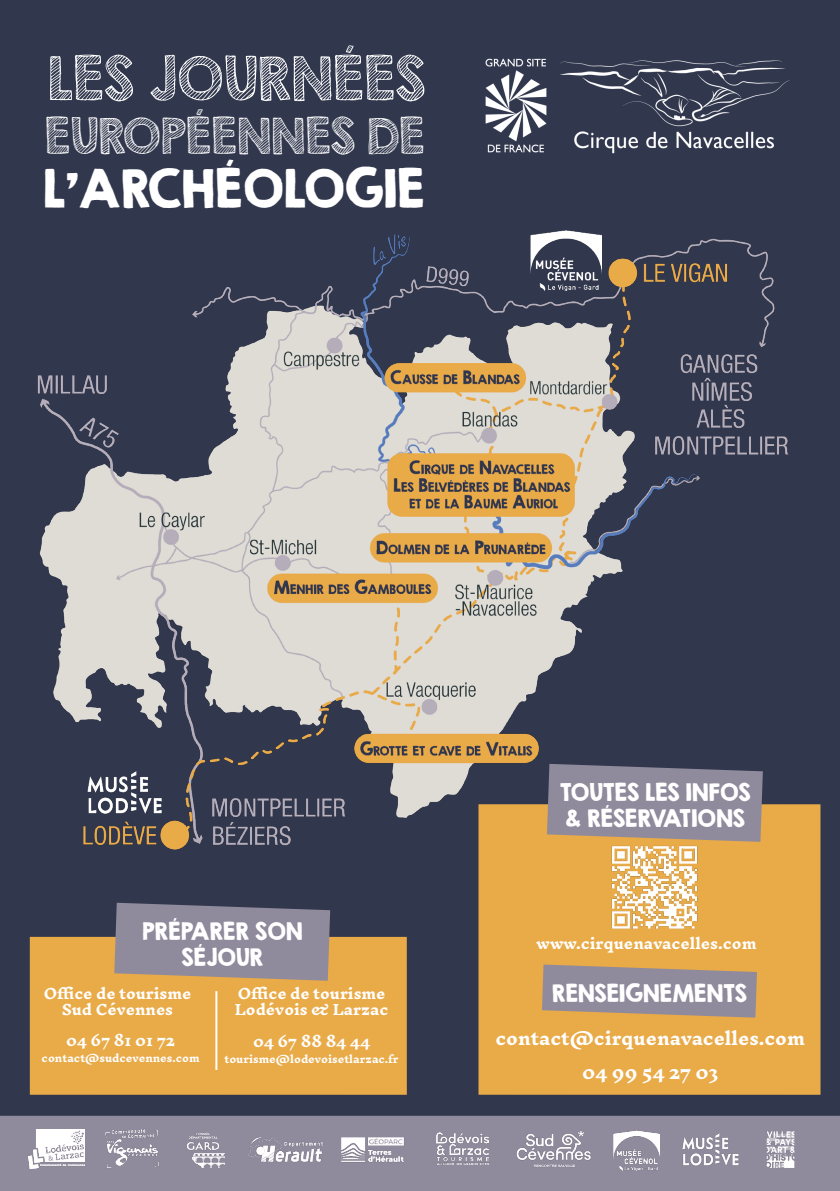
<style>
.page{position:relative;width:840px;height:1191px;background:#fff}
.page>*{position:absolute;margin:0;border:0;box-sizing:border-box;transform-origin:0 0}
.Style_de_paragraphe_1{font:54px "KG Second Chances Sketch";color:#fff}
.Style_de_paragraphe_1-2{font:47.6px "KG Second Chances Solid";color:#fff}
.Style_de_paragraphe_1-3{font:44.2px "KG Second Chances Sketch";color:#fff}
.Style_de_paragraphe_1-4{font:21.6px "KG Second Chances Solid";color:#fff}
.Style_de_paragraphe_2{font:700 17px "Inknut Antiqua";color:#fff}
.t1{font:700 14.2px "Inknut Antiqua";color:#fff}
.Style_de_paragraphe_2-2{font:700 14px/16px "Inknut Antiqua";color:#fff;text-align:center}
.Style_de_paragraphe_2-3{font:700 10px "Inknut Antiqua";color:#fff}
</style>
<div class="page">
<div style="left:0;top:0;width:839px;height:1191px;background:#31374d"></div>
<img style="left:37px;top:233px;width:751px;height:616px">
<div style="left:0;top:1115px;width:839px;height:76px;background:#8f8a9c"></div>
<img style="left:679px;top:1132px;width:68px;height:40px">
<img style="left:613px;top:1127px;width:46px;height:43px">
<img style="left:105px;top:1128px;width:56px;height:40px">
<img style="left:181px;top:1125px;width:43px;height:42px">
<img style="left:514px;top:1130px;width:79px;height:38px">
<img style="left:436px;top:1132px;width:52px;height:32px">
<div style="left:478px;top:804px;width:342px;height:290px;background:#e9aa48"></div>
<svg style="left:546px;top:764px;width:216px;height:78px;background:#8c8694"></svg>
<svg style="left:542px;top:964px;width:214px;height:53px;background:#9b8e8f"></svg>
<div style="left:30px;top:937px;width:376px;height:157px;background:#e9aa48"></div>
<svg style="left:114px;top:902px;width:216px;height:78px;background:#8d8693"></svg>
<img style="left:602px;top:829px;width:103px;height:100px">
<img style="left:29px;top:1129px;width:55px;height:39px">
<hr style="left:215px;top:991px;width:2px;height:78px;background:#fff">
<img style="left:485px;top:58px;width:305px;height:96px">
<img style="left:84px;top:766px;width:98px;height:53px">
<img style="left:530px;top:230px;width:71px;height:61px">
<img style="left:240px;top:1129px;width:173px;height:40px">
<img style="left:747px;top:1125px;width:64px;height:48px">
<p class="Style_de_paragraphe_1" style="left:48px;top:44px;width:378px">LES JOURNÉES</p>
<p class="Style_de_paragraphe_1-3" style="left:45px;top:108px;width:381px">EUROPÉENNES DE</p>
<p class="Style_de_paragraphe_1-2" style="left:44px;top:158px;width:383px">L’ARCHÉOLOGIE</p>
<p class="Style_de_paragraphe_1-4" style="left:143px;top:917px;width:161px">PRÉPARER SON</p>
<p class="Style_de_paragraphe_1-4" style="left:182px;top:943px;width:83px">SÉJOUR</p>
<p class="Style_de_paragraphe_2-2" style="left:44px;top:986px;width:149px">Office de tourisme<br>Sud Cévennes</p>
<p class="Style_de_paragraphe_2-2" style="left:235px;top:986px;width:155px;text-align:left">Office de tourisme<br>Lodévois &amp; Larzac</p>
<p class="Style_de_paragraphe_2-2" style="left:66px;top:1033px;width:110px">04 67 81 01 72</p>
<p class="Style_de_paragraphe_2-3" style="left:42px;top:1052px;width:159px">contact@sudcevennes.com</p>
<p class="Style_de_paragraphe_2-2" style="left:253px;top:1034px;width:119px">04 67 88 84 44</p>
<p class="Style_de_paragraphe_2-3" style="left:224px;top:1054px;width:175px">tourisme@lodevoisetlarzac.fr</p>
<p class="Style_de_paragraphe_1-4" style="left:559px;top:778px;width:192px">TOUTES LES INFOS</p>
<p class="Style_de_paragraphe_1-4" style="left:565px;top:804px;width:180px">&amp; RÉSERVATIONS</p>
<p class="t1" style="left:536px;top:936px;width:221px">www.cirquenavacelles.com</p>
<p class="Style_de_paragraphe_1-4" style="left:552px;top:979px;width:196px">RENSEIGNEMENTS</p>
<p class="Style_de_paragraphe_2" style="left:495px;top:1029px;width:311px">contact@cirquenavacelles.com</p>
<p class="Style_de_paragraphe_2" style="left:582px;top:1063px;width:137px">04 99 54 27 03</p>
</div>
